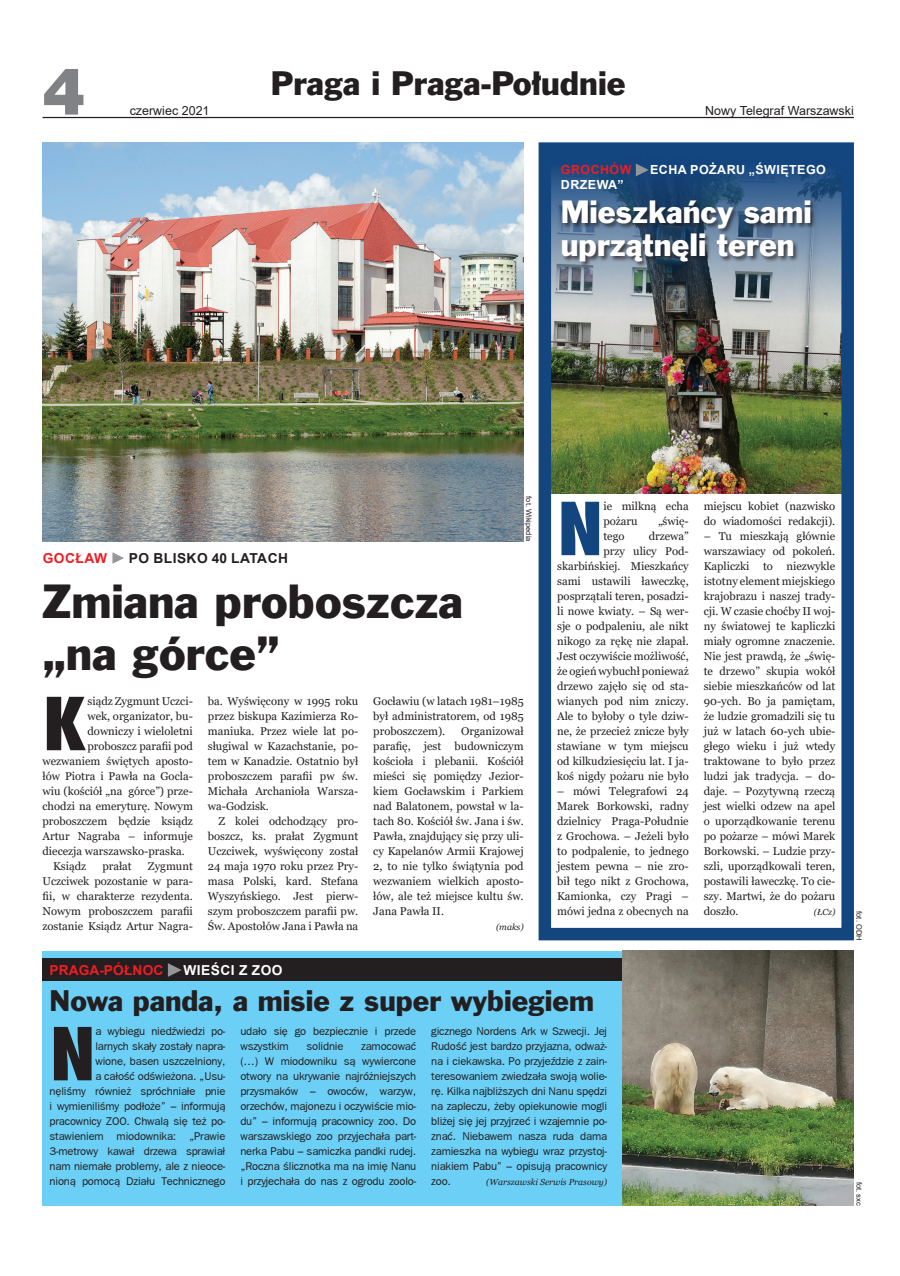
<style>
.page{position:relative;width:900px;height:1276px;background:#fff}
.page>*{position:absolute;margin:0;border:0;box-sizing:border-box;transform-origin:0 0}
.t1{font:800 70.88px "Fujiyama";color:#231f20}
.t2{font:800 70.88px "Fujiyama";color:#13457f}
.t3{font:65px "Swis 721 Blk EU";color:#808285}
.t4{font:43.75px/52.5px "Frank Goth EU";color:#231f20}
.t5{font:31px "Frank Goth EU";color:#231f20}
.t6{font:29.5px/32.9px "Frank Goth EU";color:#fff}
.t7{font:27.12px "Frank Goth EU";color:#231f20}
.t8{font:700 13.75px "Arial";letter-spacing:.035em;color:#231f20}
.t9{font:700 13.75px "Arial";letter-spacing:.01em;color:#ee1d23}
.t10{font:700 13.75px "Arial";letter-spacing:.035em;color:#fff}
.t11{font:12.5px "Arial";color:#231f20}
.t12{font:700 12.5px "Arial";letter-spacing:.035em;color:#fff}
.t13{font:700 12.5px "Arial";color:#ee1d23}
.t14{font:11.25px/15px "Georgia";color:#231f20;text-align:justify}
.t15{font:11.25px/15px "Frankfurt Gothic";letter-spacing:-.015em;color:#231f20;text-align:justify}
.t16{font:italic 8.75px "Georgia";color:#231f20}
.t17{font:7.5px "Arial";color:#231f20}
.s1{color:#ee1d23}
.s2{font-family:"Impact";font-weight:400;color:#939598}
</style>
<div class="page">
<hr style="left:43px;top:117px;width:811px;height:1px;background:#231f20">
<img style="left:552px;top:155px;width:289px;height:338px">
<div style="left:539px;top:142px;width:315px;height:798px;border:12px solid #13457f"></div>
<div style="left:561px;top:200px;width:256px;height:68px;background:#231f20;opacity:.75"></div>
<img style="left:43px;top:142px;width:481px;height:399px">
<svg style="left:634px;top:161px;width:18px;height:17px"></svg>
<svg style="left:112px;top:552px;width:11px;height:11px"></svg>
<div style="left:43px;top:951px;width:811px;height:254px;background:#6bcff6"></div>
<div style="left:43px;top:958px;width:811px;height:22px;background:#231f20"></div>
<svg style="left:167px;top:963px;width:15px;height:14px"></svg>
<img style="left:622px;top:951px;width:232px;height:254px">
<h2 class="t3" style="left:43px;top:50px;width:44px">4</h2>
<h3 class="t5" style="left:271px;top:64px;width:356px">Praga i Praga-Południe</h3>
<p class="t11" style="left:130px;top:102px;width:81px">czerwiec 2021</p>
<p class="t11" style="left:705px;top:102px;width:150px">Nowy Telegraf Warszawski</p>
<p class="t13" style="left:561px;top:161px;width:21px">GROC</p>
<p class="t12" style="left:600px;top:161px;width:227px"><span class="s1">HÓW</span> <span class="s2">►</span> ECHA POŻARU „ŚWIĘTEGO</p>
<p class="t12" style="left:561px;top:176px;width:20px">DRZEWA</p>
<p class="t12" style="left:618px;top:176px;width:8px">”</p>
<h3 class="t6" style="left:561px;top:199px;width:253px">Mieszkańcy sami uprzątnęli teren</h3>
<p class="t9" style="left:43px;top:548px;width:23px">GOCŁA</p>
<p class="t8" style="left:94px;top:548px;width:193px"><span class="s1">W</span> <span class="s2">►</span> PO BLISKO 40 LATACH</p>
<h3 class="t4" style="left:43px;top:579px;width:422px">Zmiana proboszcza „na górce”</h3>
<p class="t17" style="left:534px;top:496px;width:47px;rotate:90deg">fot. Wikipedia</p>
<h1 class="t1" style="left:43px;top:676px;width:46px">K</h1>
<p class="t14" style="left:88px;top:694px;width:107px">siądz Zygmunt Uczci-</p>
<p class="t14" style="left:88px;top:709px;width:107px">wek, organizator, bu-</p>
<p class="t14" style="left:88px;top:724px;width:107px">downiczy i wieloletni</p>
<p class="t14" style="left:88px;top:739px;width:107px">proboszcz parafii pod</p>
<p class="t14" style="left:43px;top:754px;width:152px">wezwaniem świętych aposto-</p>
<p class="t14" style="left:43px;top:769px;width:152px">łów Piotra i Pawła na Gocla-</p>
<p class="t14" style="left:43px;top:784px;width:152px">wiu (kościół „na górce”) prze-</p>
<p class="t14" style="left:43px;top:799px;width:152px">chodzi na emeryturę. Nowym</p>
<p class="t14" style="left:43px;top:814px;width:152px">proboszczem będzie ksiądz</p>
<p class="t14" style="left:43px;top:829px;width:152px">Artur Nagraba – informuje</p>
<p class="t14" style="left:43px;top:844px;width:144px">diecezja warszawsko-praska.</p>
<p class="t14" style="left:53px;top:859px;width:35px">Ksiądz</p>
<p class="t14" style="left:102px;top:859px;width:31px">prałat</p>
<p class="t14" style="left:43px;top:859px;width:152px;text-indent:105px">Zygmunt Uczciwek pozostanie w para&shy;fii, w charakterze rezydenta.<br>Nowym proboszczem parafii zostanie Ksiądz Artur Nagra-</p>
<p class="t14" style="left:208px;top:694px;width:152px">ba. Wyświęcony w 1995 roku przez biskupa Kazimierza Ro&shy;maniuka. Przez wiele lat po&shy;sługiwal w Kazachstanie, po&shy;tem w Kanadzie. Ostatnio był proboszczem parafii pw św.<br>Michała Archanioła Warsza&shy;wa-Godzisk.</p>
<p class="t14" style="left:208px;top:814px;width:152px;text-indent:11px">Z kolei odchodzący pro&shy;boszcz, ks. prałat Zygmunt Uczciwek, wyświęcony został 24 maja 1970 roku przez Pry&shy;masa Polski, kard. Stefana Wyszyńskiego. Jest pierw&shy;szym proboszczem parafii pw.<br>Św. Apostołów Jana i Pawła na</p>
<p class="t14" style="left:373px;top:694px;width:152px">Gocławiu (w latach 1981–1985 był administratorem, od 1985 proboszczem).</p>
<p class="t14" style="left:373px;top:724px;width:152px;text-indent:88px">Organizował parafię, jest budowniczym kościoła i plebanii. Kościół mieści się pomiędzy Jezior&shy;kiem Gocławskim i Parkiem nad Balatonem, powstał w la&shy;tach 80. Kościół św. Jana i św.<br>Pawła, znajdujący się przy uli&shy;cy Kapelanów Armii Krajowej 2, to nie tylko świątynia pod wezwaniem wielkich aposto&shy;łów, ale też miejsce kultu św.<br>Jana Pawła II.</p>
<p class="t16" style="left:496px;top:921px;width:29px">(maks)</p>
<h1 class="t2" style="left:557px;top:481px;width:48px">N</h1>
<p class="t14" style="left:603px;top:499px;width:87px">ie milkną echa pożaru</p>
<p class="t14" style="left:658px;top:514px;width:32px">„świę-</p>
<p class="t14" style="left:557px;top:529px;width:133px;text-align:right">drzewa”<br>przy ulicy Pod&shy;skarbińskiej. Mieszkańcy sami ustawili ławeczkę, posprzątali teren, posadzi&shy;li nowe kwiaty. – Są wer&shy;sje o podpaleniu, ale nikt nikogo za rękę nie złapał.<br>Jest oczywiście możliwość, że ogień wybuchł ponieważ drzewo zajęło się od sta&shy;wianych pod nim zniczy.<br>Ale to byłoby o tyle dziw&shy;ne, że przecież znicze były stawiane w tym miejscu od kilkudziesięciu lat. I ja&shy;koś nigdy pożaru nie było</p>
<p class="t14" style="left:557px;top:784px;width:133px">– mówi Telegrafowi 24<br>Marek Borkowski, radny dzielnicy Praga-Południe z Grochowa. – Jeżeli było to podpalenie, to jednego jestem pewna – nie zro&shy;bił tego nikt z Grochowa, Kamionka, czy Pragi – mówi jedna z obecnych na</p>
<p class="t14" style="left:603px;top:529px;width:23px">tego</p>
<p class="t9" style="left:49px;top:960px;width:86px">PRAGA-PÓŁNOC</p>
<p class="t10" style="left:167px;top:960px;width:91px"><span class="s2">►</span> WIEŚCI Z ZOO</p>
<h3 class="t7" style="left:50px;top:984px;width:546px">Nowa panda, a misie z super wybiegiem</h3>
<p class="t14" style="left:704px;top:499px;width:133px">miejscu kobiet (nazwisko do wiadomości redakcji).</p>
<p class="t14" style="left:704px;top:529px;width:133px">– Tu mieszkają głównie warszawiacy od pokoleń.<br>Kapliczki to niezwykle istotny element miejskiego krajobrazu i naszej trady&shy;cji. W czasie choćby II woj&shy;ny światowej te kapliczki miały ogromne znaczenie.<br>Nie jest prawdą, że „świę&shy;te drzewo” skupia wokół siebie mieszkańców od lat 90-ych. Bo ja pamiętam, że ludzie gromadzili się tu już w latach 60-ych ubie&shy;głego wieku i już wtedy traktowane to było przez ludzi jak tradycja. – do&shy;daje. – Pozytywną rzeczą jest wielki odzew na apel o uporządkowanie terenu po pożarze – mówi Marek Borkowski. – Ludzie przy&shy;szli, uporządkowali teren, postawili ławeczkę. To cie&shy;szy. Martwi, że do pożaru doszło.</p>
<p class="t16" style="left:814px;top:906px;width:23px">(ŁCz)</p>
<p class="t17" style="left:864px;top:911px;width:31px;rotate:90deg">fot. ODH</p>
<h1 class="t1" style="left:50px;top:1006px;width:48px">N</h1>
<p class="t15" style="left:50px;top:1024px;width:177px;text-align:right">a wybiegu niedźwiedzi po-<br>larnych skały zostały napra-<br>wione, basen uszczelniony,<br>a całość odświeżona. „Usu-<br>nęliśmy również spróchniałe pnie i wymieniliśmy podłoże” – informują pracownicy ZOO. Chwalą się też po&shy;stawieniem miodownika: „Prawie<br>3-metrowy kawał drzewa sprawiał nam niemałe problemy, ale z nieoce&shy;nioną pomocą Działu Technicznego</p>
<p class="t15" style="left:240px;top:1024px;width:177px">udało się go bezpiecznie i przede wszystkim</p>
<p class="t15" style="left:240px;top:1039px;width:177px;text-indent:121px">zamocować (…) W miodowniku są wywiercone otwory na ukrywanie najróżniejszych przysmaków – owoców, warzyw, orzechów, majonezu i oczywiście mio&shy;du” – informują pracownicy zoo. Do warszawskiego zoo przyjechała part&shy;nerka Pabu – samiczka pandki rudej. „Roczna ślicznotka ma na imię Nanu i przyjechała do nas z ogrodu zoolo-</p>
<p class="t15" style="left:306px;top:1039px;width:39px">solidnie</p>
<p class="t15" style="left:431px;top:1024px;width:177px">gicznego Nordens Ark w Szwecji. Jej Rudość jest bardzo przyjazna, odważ&shy;na i ciekawska. Po przyjeździe z zain&shy;teresowaniem zwiedzała swoją wolie&shy;rę. Kilka najbliższych dni Nanu spędzi na zapleczu, żeby opiekunowie mogli bliżej się jej przyjrzeć i wzajemnie po&shy;znać. Niebawem nasza ruda dama zamieszka na wybiegu wraz przystoj&shy;niakiem Pabu” – opisują pracownicy zoo.</p>
<p class="t16" style="left:486px;top:1176px;width:122px">(Warszawski Serwis Prasowy)</p>
<p class="t17" style="left:864px;top:1181px;width:25px;rotate:90deg">fot. sxc</p>
</div>
